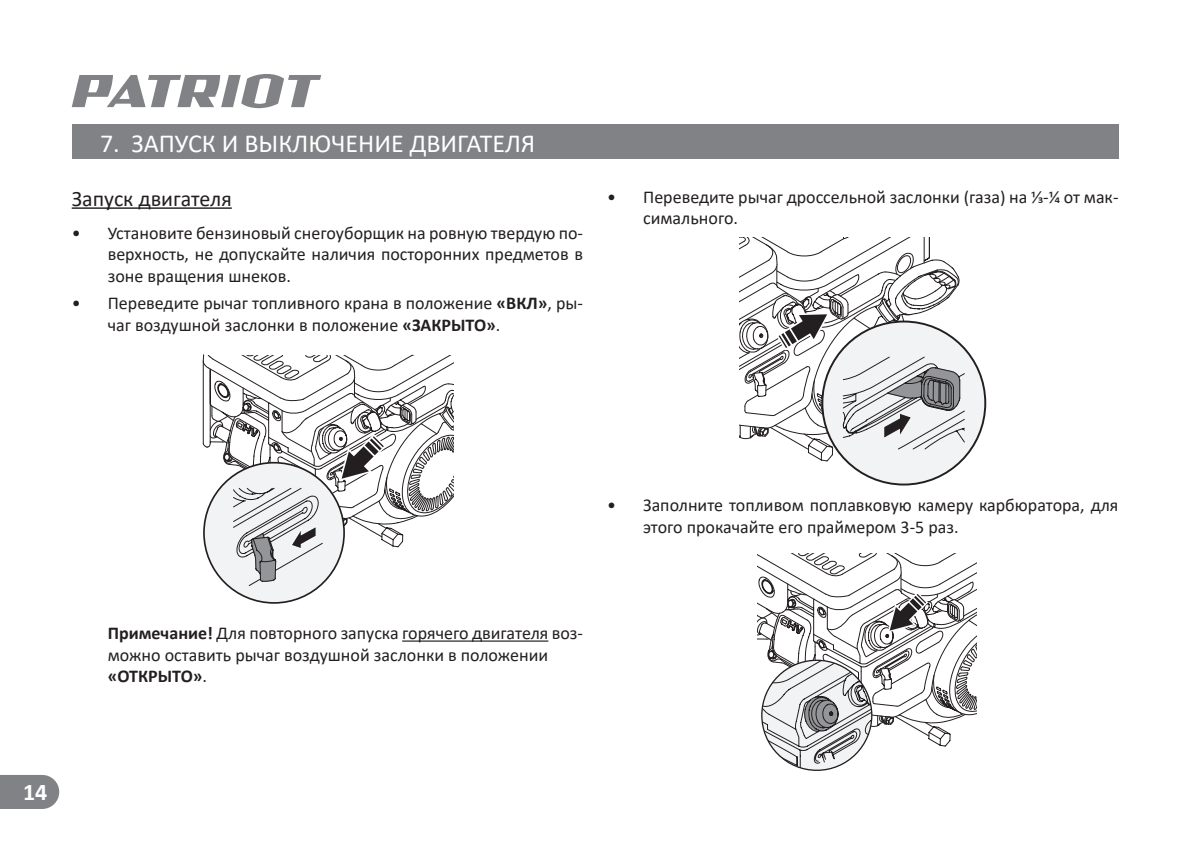
<style>
.page{position:relative;width:1192px;height:845px;background:#fff}
.page>*{position:absolute;margin:0;border:0;box-sizing:border-box;transform-origin:0 0}
.t1{font:26px "Calibri";color:#fff}
.t2{font:700 24px "Calibri";color:#fff}
.t3{font:22px "Calibri";color:#231f20}
.t4{font:18px/21.6px "Calibri";color:#231f20}
.s1{font-weight:700}
</style>
<div class="page">
<svg style="left:72px;top:74px;width:249px;height:34px"></svg>
<div style="left:72px;top:125px;width:1046px;height:34px;background:#808285"></div>
<div style="left:0;top:775px;width:59px;height:33px;background:#808285"></div>
<hr style="left:72px;top:207px;width:160px;height:2px;background:#231f20">
<hr style="left:402px;top:640px;width:146px;height:1px;background:#231f20">
<svg style="left:758px;top:553px;width:219px;height:217px"></svg>
<div style="left:204px;top:462px;width:140px;height:140px;background:#f2f3f4;border-radius:50%"></div>
<svg style="left:202px;top:354px;width:252px;height:232px"></svg>
<div style="left:822px;top:321px;width:163px;height:163px;background:#f2f3f4;border-radius:50%"></div>
<svg style="left:739px;top:238px;width:226px;height:223px"></svg>
<h1 class="t1" style="left:100px;top:125px;width:437px">7. ЗАПУСК И ВЫКЛЮЧЕНИЕ ДВИГАТЕЛЯ</h1>
<p class="t3" style="left:72px;top:183px;width:162px">Запуск двигателя</p>
<p class="t4" style="left:108px;top:221px;width:477px;text-align:justify;text-indent:-36px">• Установите бензиновый снегоуборщик на ровную твердую по&shy;верхность, не допускайте наличия посторонних предметов в зоне вращения шнеков.</p>
<p class="t4" style="left:108px;top:292px;width:477px;text-indent:-36px">• Переведите рычаг топливного крана в положение <span class="s1">«ВКЛ»</span>, ры&shy;чаг воздушной заслонки в положение <span class="s1">«ЗАКРЫТО»</span>.</p>
<p class="t4" style="left:643px;top:185px;width:477px;text-indent:-36px">• Переведите рычаг дроссельной заслонки (газа) на 1/3-1/4 от мак&shy;симального.</p>
<h2 class="t2" style="left:23px;top:774px;width:26px">14</h2>
<p class="t4" style="left:643px;top:493px;width:477px;text-indent:-36px">• Заполните топливом поплавковую камеру карбюратора, для этого прокачайте его праймером 3-5 раз.</p>
<p class="t4" style="left:108px;top:621px;width:477px"><span class="s1">Примечание!</span> Для повторного запуска горячего двигателя воз&shy;можно оставить рычаг воздушной заслонки в положении <span class="s1">«ОТКРЫТО»</span>.</p>
</div>
